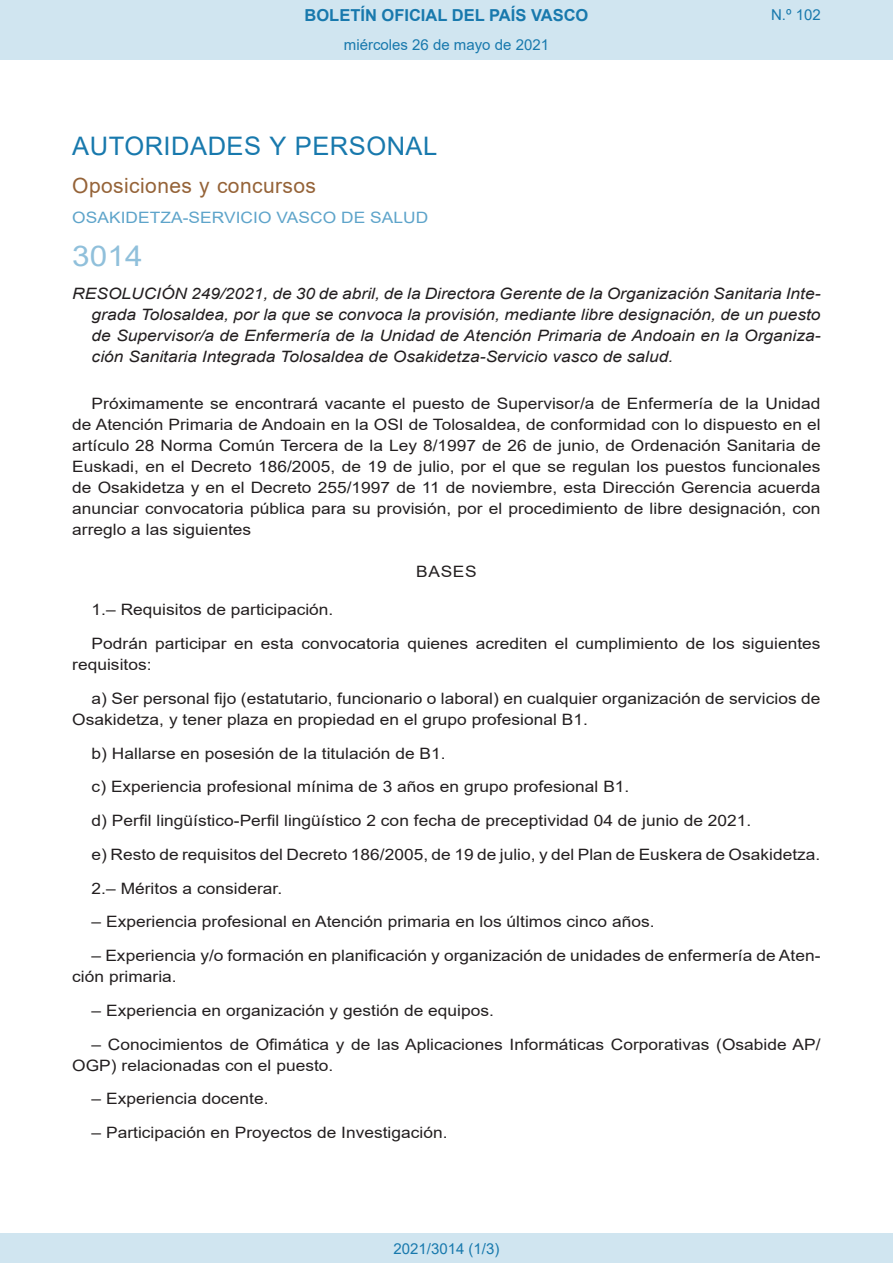
<style>
.page{position:relative;width:893px;height:1263px;background:#fff}
.page>*{position:absolute;margin:0;border:0;box-sizing:border-box;transform-origin:0 0}
.BOPVOrden{font:28.5px "Arial";color:#90c0db;scale:1.11 1}
.BOPVSeccion{font:25.5px "Arial";letter-spacing:.02em;color:#1879ad}
.BOPVSubseccion{font:21px "Arial";letter-spacing:.02em;color:#956338}
.t1{font:700 16.5px "Arial";color:#1879ad}
.BOPVDetalle{font:15.6px/21px "Arial";color:#231f20;scale:1.11 1}
.BOPVTitulo{font:italic 15.6px/21px "Arial";color:#231f20;text-align:justify;scale:1.11 1}
.BOPVOrganismo{font:15.6px "Arial";letter-spacing:.005em;color:#5ea4ca;scale:1.11 1}
.BOPVClave{font:15.6px "Arial";letter-spacing:.035em;color:#231f20;scale:1.11 1}
.Paginacion_Centro{font:15px "Arial";color:#1879ad}
</style>
<div class="page">
<div style="left:0;top:0;width:893px;height:60px;background:#d0e5f0"></div>
<div style="left:0;top:1233px;width:893px;height:30px;background:#d0e5f0"></div>
<p class="t1" style="left:305px;top:3px;width:285px">BOLETÍN OFICIAL DEL PAÍS VASCO</p>
<p class="Paginacion_Centro" style="left:344px;top:35px;width:207px">miércoles 26 de mayo de 2021</p>
<p class="Paginacion_Centro" style="left:771px;top:5px;width:51px">N.º 102</p>
<p class="BOPVSeccion" style="left:72px;top:128px;width:367px">AUTORIDADES Y PERSONAL</p>
<p class="BOPVSubseccion" style="left:72px;top:171px;width:245px">Oposiciones y concursos</p>
<p class="BOPVOrganismo" style="left:72px;top:207px;width:322px">OSAKIDETZA-SERVICIO VASCO DE SALUD</p>
<p class="BOPVOrden" style="left:72px;top:236px;width:65px">3014</p>
<p class="BOPVTitulo" style="left:92px;top:284px;width:658px;text-indent:-19px">RESOLUCIÓN 249/2021, de 30 de abril, de la Directora Gerente de la Organización Sanitaria Inte&shy;grada Tolosaldea, por la que se convoca la provisión, mediante libre designación, de un puesto de Supervisor/a de Enfermería de la Unidad de Atención Primaria de Andoain en la Organiza&shy;ción Sanitaria Integrada Tolosaldea de Osakidetza-Servicio vasco de salud.</p>
<p class="BOPVDetalle" style="left:72px;top:393px;width:676px;text-align:justify;text-indent:19px">Próximamente se encontrará vacante el puesto de Supervisor/a de Enfermería de la Unidad de Atención Primaria de Andoain en la OSI de Tolosaldea, de conformidad con lo dispuesto en el artículo 28 Norma Común Tercera de la Ley 8/1997 de 26 de junio, de Ordenación Sanitaria de Euskadi, en el Decreto 186/2005, de 19 de julio, por el que se regulan los puestos funcionales de Osakidetza y en el Decreto 255/1997 de 11 de noviembre, esta Dirección Gerencia acuerda anunciar convocatoria pública para su provisión, por el procedimiento de libre designación, con arreglo a las siguientes</p>
<p class="BOPVClave" style="left:416px;top:561px;width:56px">BASES</p>
<p class="BOPVDetalle" style="left:92px;top:599px;width:219px">1.– Requisitos de participación.</p>
<p class="BOPVDetalle" style="left:72px;top:633px;width:676px;text-indent:19px">Podrán participar en esta convocatoria quienes acrediten el cumplimiento de los siguientes requisitos:</p>
<p class="BOPVDetalle" style="left:72px;top:688px;width:676px;text-indent:19px">a) Ser personal fijo (estatutario, funcionario o laboral) en cualquier organización de servicios de<br>Osakidetza, y tener plaza en propiedad en el grupo profesional B1.</p>
<p class="BOPVDetalle" style="left:92px;top:742px;width:320px">b) Hallarse en posesión de la titulación de B1.</p>
<p class="BOPVDetalle" style="left:92px;top:776px;width:486px">c) Experiencia profesional mínima de 3 años en grupo profesional B1.</p>
<p class="BOPVDetalle" style="left:92px;top:810px;width:596px">d) Perfil lingüístico-Perfil lingüístico 2 con fecha de preceptividad 04 de junio de 2021.</p>
<p class="BOPVDetalle" style="left:92px;top:844px;width:658px">e) Resto de requisitos del Decreto 186/2005, de 19 de julio, y del Plan de Euskera de Osakidetza.</p>
<p class="BOPVDetalle" style="left:92px;top:877px;width:173px">2.– Méritos a considerar.</p>
<p class="BOPVDetalle" style="left:92px;top:911px;width:509px">– Experiencia profesional en Atención primaria en los últimos cinco años.</p>
<p class="BOPVDetalle" style="left:72px;top:945px;width:676px;text-indent:19px">– Experiencia y/o formación en planificación y organización de unidades de enfermería de Aten&shy;ción primaria.</p>
<p class="BOPVDetalle" style="left:92px;top:1000px;width:364px">– Experiencia en organización y gestión de equipos.</p>
<p class="BOPVDetalle" style="left:72px;top:1033px;width:676px;text-indent:19px">– Conocimientos de Ofimática y de las Aplicaciones Informáticas Corporativas (Osabide AP/<br>OGP) relacionadas con el puesto.</p>
<p class="BOPVDetalle" style="left:92px;top:1088px;width:161px">– Experiencia docente.</p>
<p class="BOPVDetalle" style="left:92px;top:1122px;width:322px">– Participación en Proyectos de Investigación.</p>
<p class="Paginacion_Centro" style="left:393px;top:1238px;width:107px">2021/3014 (1/3)</p>
</div>
